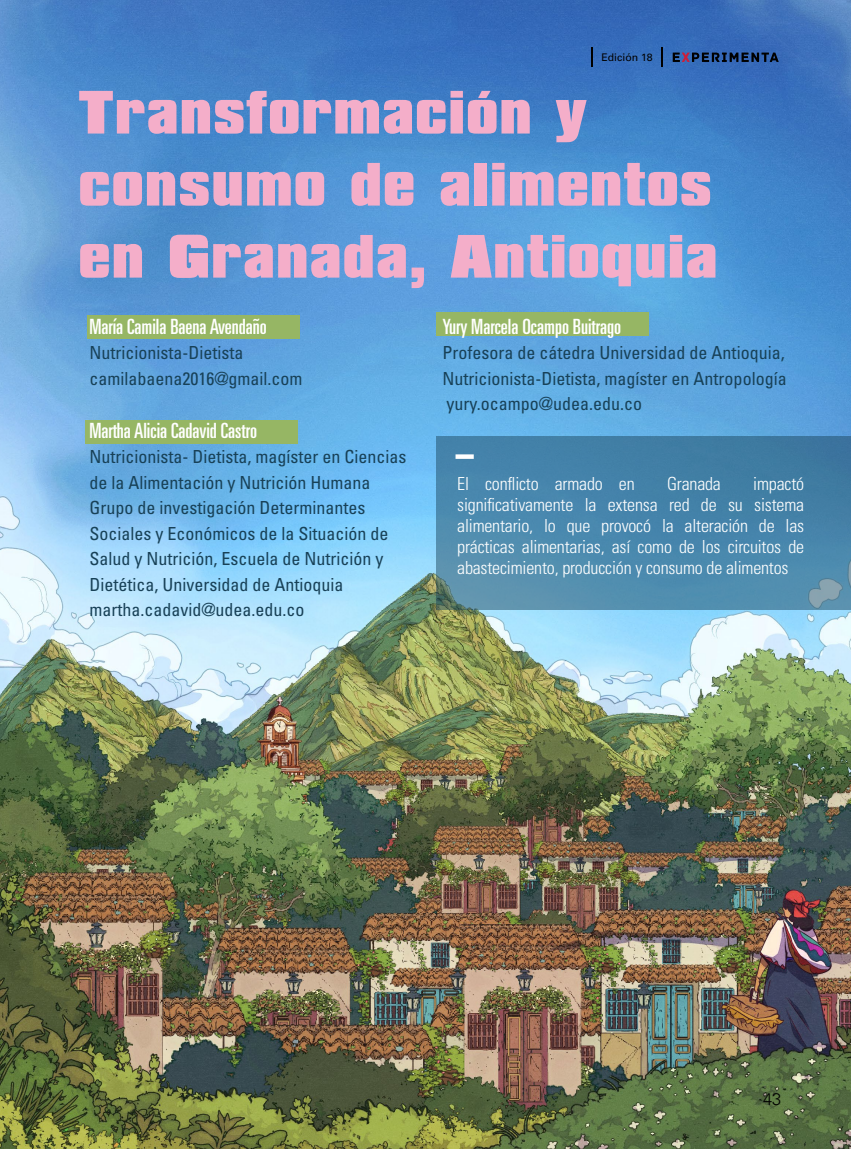
<style>
.page{position:relative;width:851px;height:1149px;background:#fff}
.page>*{position:absolute;margin:0;border:0;box-sizing:border-box;transform-origin:0 0}
.t1{font:900 52.5px/72px "Compacta BT";letter-spacing:.03em;color:#f4aec9}
.t2{font:ultra-condensed 21px "Univers LT Std";color:#fff}
.t3{font:condensed 18px/25.5px "Univers LT Std";color:#184157}
.t4{font:300 condensed 18px/21px "Univers LT Std";letter-spacing:-.01em;color:#fff;text-align:justify}
.t5{font:300 16.5px "Univers";color:#000}
.t6{font:10.5px "Univers LT Std";color:#000}
</style>
<div class="page">
<img style="left:0;top:0;width:850px;height:1148px">
<svg style="left:591px;top:48px;width:2px;height:19px"></svg>
<svg style="left:661px;top:48px;width:1px;height:19px"></svg>
<svg style="left:672px;top:53px;width:106px;height:9px"></svg>
<div style="left:87px;top:314px;width:213px;height:24px;background:#96b664"></div>
<div style="left:85px;top:420px;width:213px;height:23px;background:#96b664"></div>
<div style="left:436px;top:312px;width:212px;height:24px;background:#96b664"></div>
<div style="left:436px;top:436px;width:414px;height:173px;background:linear-gradient(to bottom,#3c7ba5,#5892b0)"></div>
<div style="left:455px;top:454px;width:18px;height:5px;background:#fff"></div>
<p class="t6" style="left:601px;top:51px;width:53px">Edición 18</p>
<h1 class="t1" style="left:79px;top:77px;width:640px">Transformación y consumo de alimentos en Granada, Antioquia</h1>
<p class="t2" style="left:89px;top:314px;width:179px">María Camila Baena Avendaño</p>
<p class="t3" style="left:89px;top:340px;width:215px">Nutricionista-Dietista camilabaena2016@gmail.com</p>
<p class="t2" style="left:89px;top:418px;width:169px">Martha Alicia Cadavid Castro</p>
<p class="t3" style="left:89px;top:443px;width:318px">Nutricionista- Dietista, magíster en Ciencias de la Alimentación y Nutrición Humana Grupo de investigación Determinantes Sociales y Económicos de la Situación de Salud y Nutrición, Escuela de Nutrición y Dietética, Universidad de Antioquia martha.cadavid@udea.edu.co</p>
<p class="t2" style="left:442px;top:314px;width:180px">Yury Marcela Ocampo Buitrago</p>
<p class="t3" style="left:442px;top:340px;width:345px;text-align:justify">Profesora de cátedra Universidad de Antioquia, Nutricionista-Dietista, magíster en Antropología yury.ocampo@udea.edu.co</p>
<p class="t4" style="left:457px;top:473px;width:179px">El conflicto armado en</p>
<p class="t4" style="left:667px;top:473px;width:55px">Granada</p>
<p class="t4" style="left:457px;top:473px;width:348px;text-indent:296px">impactó significativamente la extensa red de su sistema alimentario, lo que provocó la alteración de las prácticas alimentarias, así como de los circuitos de abastecimiento, producción y consumo de alimentos</p>
<p class="t5" style="left:763px;top:1088px;width:20px">43</p>
</div>
